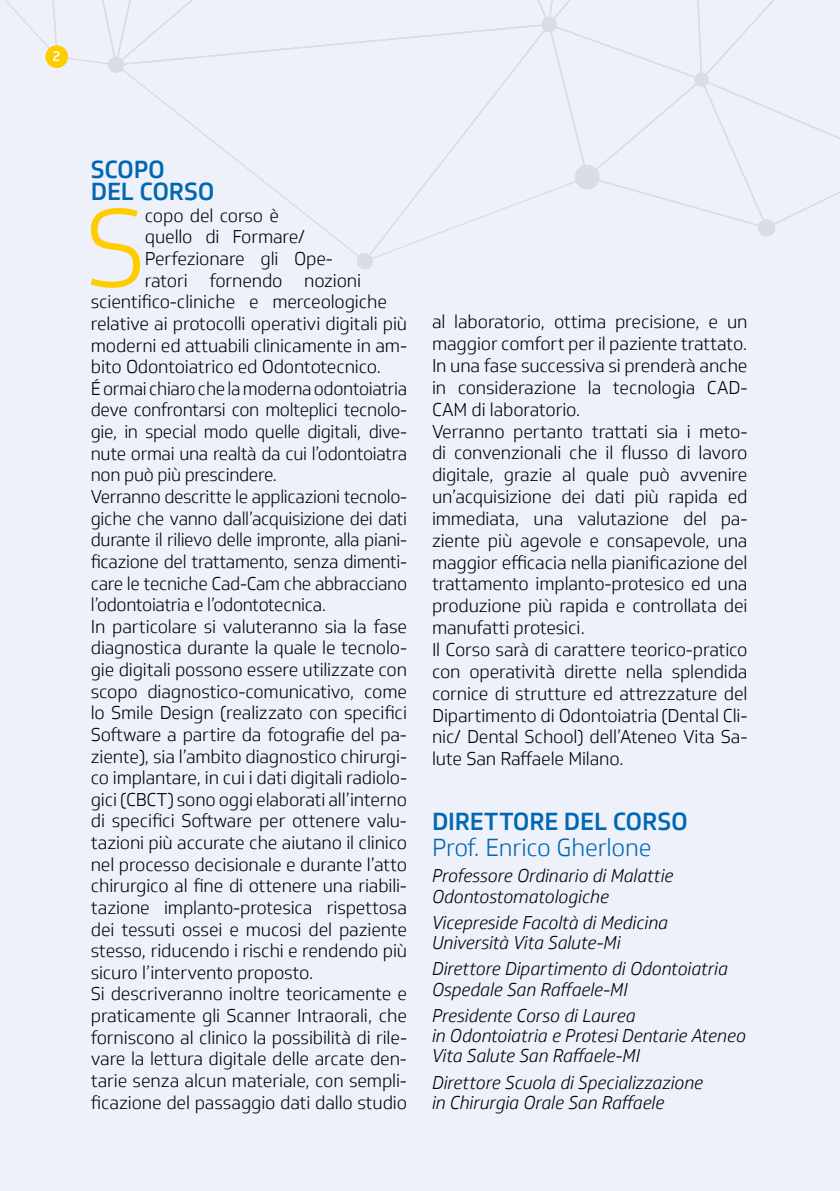
<style>
.page{position:relative;width:840px;height:1191px;background:#fff}
.page>*{position:absolute;margin:0;border:0;box-sizing:border-box;transform-origin:0 0}
.t1{font:300 109px "Soleto";color:#fc0}
.t2{font:500 24px/22px "Soleto";letter-spacing:-.01em;color:#0067b2}
.t3{font:300 24px "Soleto";letter-spacing:-.01em;color:#0067b2}
.t4{font:300 18px/21.8px "Soleto";letter-spacing:-.01em;color:#000}
.t5{font:italic 300 18px/20.2px "Soleto";letter-spacing:-.01em;color:#000}
.t6{font:500 14px "Soleto";color:#fff}
</style>
<div class="page">
<div style="left:0;top:0;width:839px;height:1191px;background:#eef1fa"></div>
<svg style="left:5px;top:0;width:834px;height:237px"></svg>
<svg style="left:355px;top:252px;width:19px;height:17px"></svg>
<div style="left:45px;top:45px;width:23px;height:23px;background:#fc0;border-radius:50%"></div>
<p class="t6" style="left:53px;top:47px;width:10px">2</p>
<h2 class="t2" style="left:91px;top:159px;width:125px">SCOPO<br>DEL CORSO</h2>
<h1 class="t1" style="left:84px;top:184px;width:63px">S</h1>
<p class="t4" style="left:145px;top:205px;width:135px">copo del corso è</p>
<p class="t4" style="left:145px;top:226px;width:161px">quello di Formare/</p>
<p class="t4" style="left:145px;top:248px;width:189px">Perfezionare gli Ope-</p>
<p class="t4" style="left:145px;top:270px;width:217px">ratori fornendo nozioni</p>
<p class="t4" style="left:91px;top:291px;width:298px">scientifico-cliniche e merceologiche</p>
<p class="t4" style="left:91px;top:313px;width:318px">relative ai protocolli operativi digitali più</p>
<p class="t4" style="left:91px;top:334px;width:318px">moderni ed attuabili clinicamente in am-</p>
<p class="t4" style="left:91px;top:356px;width:292px">bito Odontoiatrico ed Odontotecnico.</p>
<p class="t4" style="left:91px;top:378px;width:318px">É ormai chiaro che la moderna odontoiatria</p>
<p class="t4" style="left:91px;top:399px;width:318px">deve confrontarsi con molteplici tecnolo-</p>
<p class="t4" style="left:91px;top:421px;width:318px">gie, in special modo quelle digitali, dive-</p>
<p class="t4" style="left:91px;top:443px;width:318px">nute ormai una realtà da cui l’odontoiatra</p>
<p class="t4" style="left:91px;top:464px;width:188px">non può più prescindere.</p>
<p class="t4" style="left:91px;top:486px;width:318px">Verranno descritte le applicazioni tecnolo-</p>
<p class="t4" style="left:91px;top:507px;width:317px">giche che vanno dall’acquisizione dei dati</p>
<p class="t4" style="left:91px;top:529px;width:318px">durante il rilievo delle impronte, alla piani-</p>
<p class="t4" style="left:91px;top:551px;width:318px">ficazione del trattamento, senza dimenti-</p>
<p class="t4" style="left:91px;top:572px;width:317px">care le tecniche Cad-Cam che abbracciano</p>
<p class="t4" style="left:91px;top:594px;width:237px">l’odontoiatria e l’odontotecnica.</p>
<p class="t4" style="left:91px;top:616px;width:318px">In particolare si valuteranno sia la fase</p>
<p class="t4" style="left:91px;top:637px;width:318px">diagnostica durante la quale le tecnolo-</p>
<p class="t4" style="left:91px;top:659px;width:317px">gie digitali possono essere utilizzate con</p>
<p class="t4" style="left:91px;top:680px;width:318px">scopo diagnostico-comunicativo, come</p>
<p class="t4" style="left:91px;top:702px;width:317px">lo Smile Design (realizzato con specifici</p>
<p class="t4" style="left:91px;top:724px;width:318px">Software a partire da fotografie del pa-</p>
<p class="t4" style="left:91px;top:745px;width:318px">ziente), sia l’ambito diagnostico chirurgi-</p>
<p class="t4" style="left:91px;top:767px;width:318px">co implantare, in cui i dati digitali radiolo-</p>
<p class="t4" style="left:91px;top:788px;width:317px">gici (CBCT) sono oggi elaborati all’interno</p>
<p class="t4" style="left:91px;top:810px;width:317px">di specifici Software per ottenere valu-</p>
<p class="t4" style="left:91px;top:832px;width:318px">tazioni più accurate che aiutano il clinico</p>
<p class="t4" style="left:91px;top:853px;width:318px">nel processo decisionale e durante l’atto</p>
<p class="t4" style="left:91px;top:875px;width:318px">chirurgico al fine di ottenere una riabili-</p>
<p class="t4" style="left:91px;top:897px;width:317px">tazione implanto-protesica rispettosa</p>
<p class="t4" style="left:91px;top:918px;width:317px">dei tessuti ossei e mucosi del paziente</p>
<p class="t4" style="left:91px;top:940px;width:318px">stesso, riducendo i rischi e rendendo più</p>
<p class="t4" style="left:91px;top:961px;width:224px">sicuro l’intervento proposto.</p>
<p class="t4" style="left:91px;top:983px;width:317px">Si descriveranno inoltre teoricamente e</p>
<p class="t4" style="left:91px;top:1005px;width:317px">praticamente gli Scanner Intraorali, che</p>
<p class="t4" style="left:91px;top:1026px;width:318px">forniscono al clinico la possibilità di rile-</p>
<p class="t4" style="left:91px;top:1048px;width:317px">vare la lettura digitale delle arcate den-</p>
<p class="t4" style="left:91px;top:1069px;width:317px">tarie senza alcun materiale, con sempli-</p>
<p class="t4" style="left:91px;top:1091px;width:318px">ficazione del passaggio dati dallo studio</p>
<p class="t4" style="left:432px;top:311px;width:317px">al laboratorio, ottima precisione, e un maggior comfort per il paziente trattato.<br>In una fase successiva si prenderà anche in considerazione la tecnologia CAD-CAM di laboratorio.<br>Verranno pertanto trattati sia i meto&shy;di convenzionali che il flusso di lavoro digitale, grazie al quale può avvenire un’acquisizione dei dati più rapida ed immediata, una valutazione del pa&shy;ziente più agevole e consapevole, una maggior efficacia nella pianificazione del trattamento implanto-protesico ed una produzione più rapida e controllata dei manufatti protesici.<br>Il Corso sarà di carattere teorico-pratico con operatività dirette nella splendida cornice di strutture ed attrezzature del Dipartimento di Odontoiatria (Dental Cli&shy;nic/ Dental School) dell’Ateneo Vita Sa&shy;lute San Raffaele Milano.</p>
<h2 class="t2" style="left:432px;top:810px;width:257px">DIRETTORE DEL CORSO</h2>
<h2 class="t3" style="left:432px;top:833px;width:221px">Prof. Enrico Gherlone</h2>
<p class="t5" style="left:432px;top:866px;width:243px">Professore Ordinario di Malattie<br>Odontostomatologiche</p>
<p class="t5" style="left:432px;top:912px;width:237px">Vicepreside Facoltà di Medicina<br>Università Vita Salute-Mi</p>
<p class="t5" style="left:432px;top:959px;width:297px">Direttore Dipartimento di Odontoiatria<br>Ospedale San Raffaele-MI</p>
<p class="t5" style="left:432px;top:1005px;width:315px">Presidente Corso di Laurea<br>in Odontoiatria e Protesi Dentarie Ateneo<br>Vita Salute San Raffaele-MI</p>
<p class="t5" style="left:432px;top:1072px;width:273px">Direttore Scuola di Specializzazione in Chirurgia Orale San Raffaele</p>
</div>
